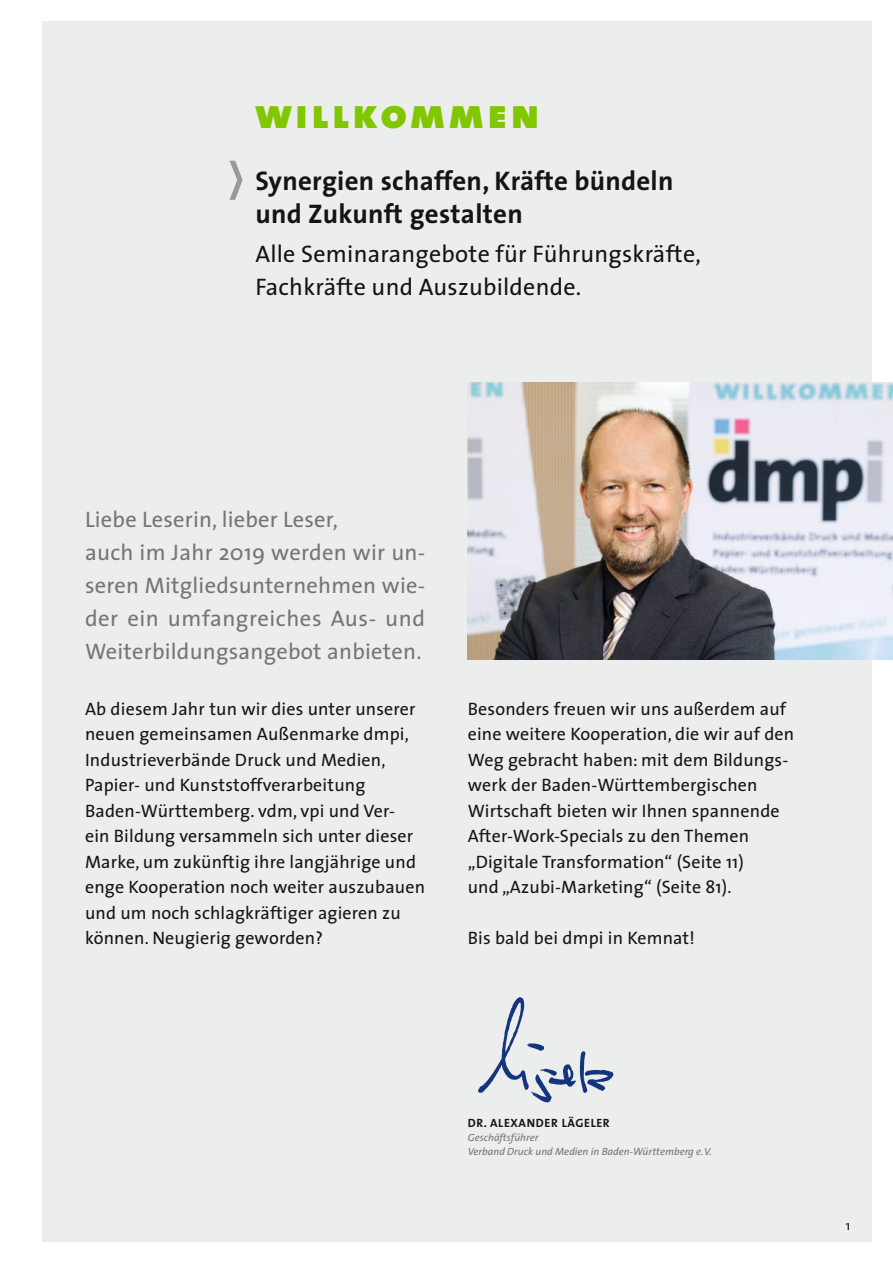
<style>
.page{position:relative;width:893px;height:1263px;background:#fff}
.page>*{position:absolute;margin:0;border:0;box-sizing:border-box;transform-origin:0 0}
.t1{font:42px "The Sans Black Caps";letter-spacing:.09em;color:#80c700}
.t2{font:700 27px/33px "The Sans";letter-spacing:.01em;color:#131413}
.t3{font:24px/33px "The Sans";letter-spacing:.01em;color:#131413}
.t4{font:22.5px/33px "The Sans";letter-spacing:.01em;color:#757574}
.t5{font:18px/25.5px "The Sans";letter-spacing:.01em;color:#131413}
.t6{font:13.5px "The Sans";color:#131413}
.t7{font:700 12px "The Sans";letter-spacing:.05em;color:#131413}
.t8{font:italic 10.5px/14px "The Sans";color:#757574}
</style>
<div class="page">
<div style="left:43px;top:21px;width:829px;height:1221px;background:#eceded"></div>
<img style="left:468px;top:383px;width:425px;height:276px">
<svg style="left:229px;top:161px;width:14px;height:39px"></svg>
<img style="left:478px;top:997px;width:136px;height:106px">
<h1 class="t1" style="left:255px;top:78px;width:285px">willkommen</h1>
<h2 class="t2" style="left:255px;top:163px;width:420px">Synergien schaffen, Kräfte bündeln und Zukunft gestalten</h2>
<h3 class="t3" style="left:255px;top:237px;width:447px">Alle Seminarangebote für Führungskräfte,<br>Fachkräfte und Auszubildende.</h3>
<p class="t4" style="left:85px;top:502px;width:342px">Liebe Leserin, lieber Leser,<br>auch im Jahr 2019 werden wir un&shy;seren Mitgliedsunternehmen wie&shy;der ein umfangreiches Aus- und<br>Weiterbildungsangebot anbieten.</p>
<p class="t5" style="left:85px;top:695px;width:342px">Ab diesem Jahr tun wir dies unter unserer neuen gemeinsamen Außenmarke dmpi, Industrieverbände Druck und Medien, Papier- und Kunststoffverarbeitung Baden-Württemberg. vdm, vpi und Ver-<br>ein Bildung versammeln sich unter dieser Marke, um zukünftig ihre langjährige und enge Kooperation noch weiter auszubauen und um noch schlagkräftiger agieren zu können. Neugierig geworden?</p>
<p class="t5" style="left:468px;top:695px;width:328px">Besonders freuen wir uns außerdem auf eine weitere Kooperation, die wir auf den Weg gebracht haben: mit dem Bildungs&shy;werk der Baden-Württembergischen Wirtschaft bieten wir Ihnen spannende After-Work-Specials zu den Themen „Digitale Transformation“ (Seite 11)<br>und „Azubi-Marketing“ (Seite 81).</p>
<p class="t5" style="left:468px;top:925px;width:229px">Bis bald bei dmpi in Kemnat!</p>
<p class="t7" style="left:468px;top:1112px;width:144px">DR. ALEXANDER LÄGELER</p>
<p class="t8" style="left:468px;top:1130px;width:246px">Geschäftsführer<br>Verband Druck und Medien in Baden-Württemberg e.V.</p>
<p class="t6" style="left:846px;top:1214px;width:6px">1</p>
</div>
